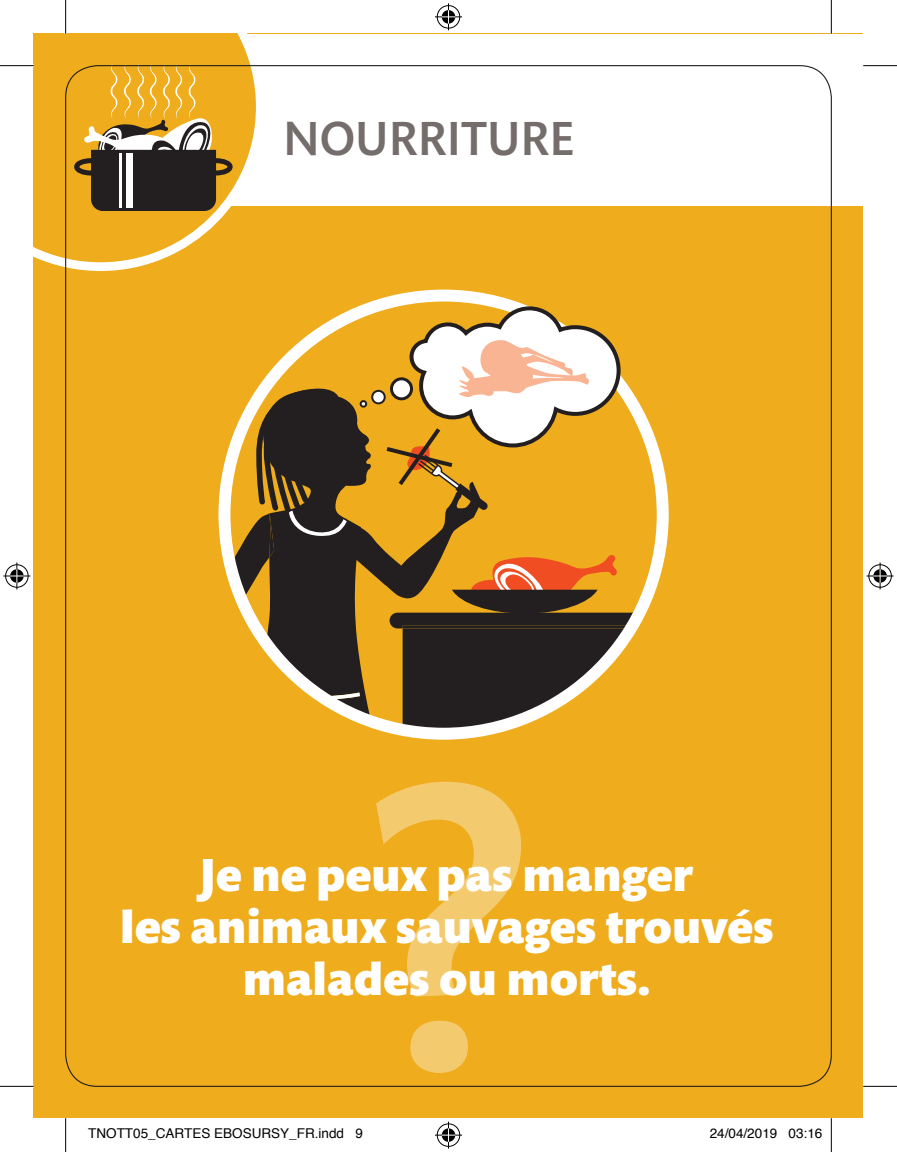
<style>
.page{position:relative;width:897px;height:1152px;background:#fff}
.page>*{position:absolute;margin:0;border:0;box-sizing:border-box;transform-origin:0 0}
.t1{font:500 411.75px "Mundo Sans";color:#fff}
.t2{font:500 48.82px "Mundo Sans";color:#756d6b}
.t3{font:900 47.25px/51.8px "Mundo Sans";color:#fff;text-align:center}
.t4{font:13.5px "Helvetica";color:#000}
</style>
<div class="page">
<div style="left:34px;top:34px;width:829px;height:1084px;background:#efac1c"></div>
<div style="left:34px;top:34px;width:829px;height:172px;background:#fff"></div>
<svg style="left:34px;top:34px;width:222px;height:237px"></svg>
<div style="left:218px;top:290px;width:450px;height:450px;border:12px solid #fff;border-radius:50%"></div>
<svg style="left:230px;top:304px;width:409px;height:430px"></svg>
<hr style="left:0;top:65px;width:34px;height:1px;background:#000">
<hr style="left:863px;top:65px;width:34px;height:1px;background:#000">
<hr style="left:0;top:1086px;width:34px;height:1px;background:#000">
<hr style="left:863px;top:1086px;width:34px;height:1px;background:#000">
<hr style="left:65px;top:0;width:1px;height:34px;background:#000">
<hr style="left:65px;top:1118px;width:1px;height:34px;background:#000">
<hr style="left:831px;top:0;width:1px;height:34px;background:#000">
<hr style="left:831px;top:1118px;width:1px;height:34px;background:#000">
<svg style="left:435px;top:3px;width:27px;height:27px"></svg>
<svg style="left:435px;top:1121px;width:27px;height:27px"></svg>
<svg style="left:3px;top:562px;width:27px;height:27px"></svg>
<svg style="left:866px;top:562px;width:27px;height:27px"></svg>
<p class="t2" style="left:283px;top:112px;width:292px">NOURRITURE</p>
<h1 class="t1" style="left:363px;top:707px;width:174px">?</h1>
<p class="t3" style="left:120px;top:850px;width:655px">Je ne peux pas manger<br>les animaux sauvages trouvés</p>
<p class="t3" style="left:243px;top:954px;width:410px">malades ou morts.</p>
<p class="t4" style="left:88px;top:1123px;width:276px">TNOTT05_CARTES EBOSURSY_FR.indd 9</p>
<p class="t4" style="left:709px;top:1123px;width:114px">24/04/2019 03:16</p>
</div>
